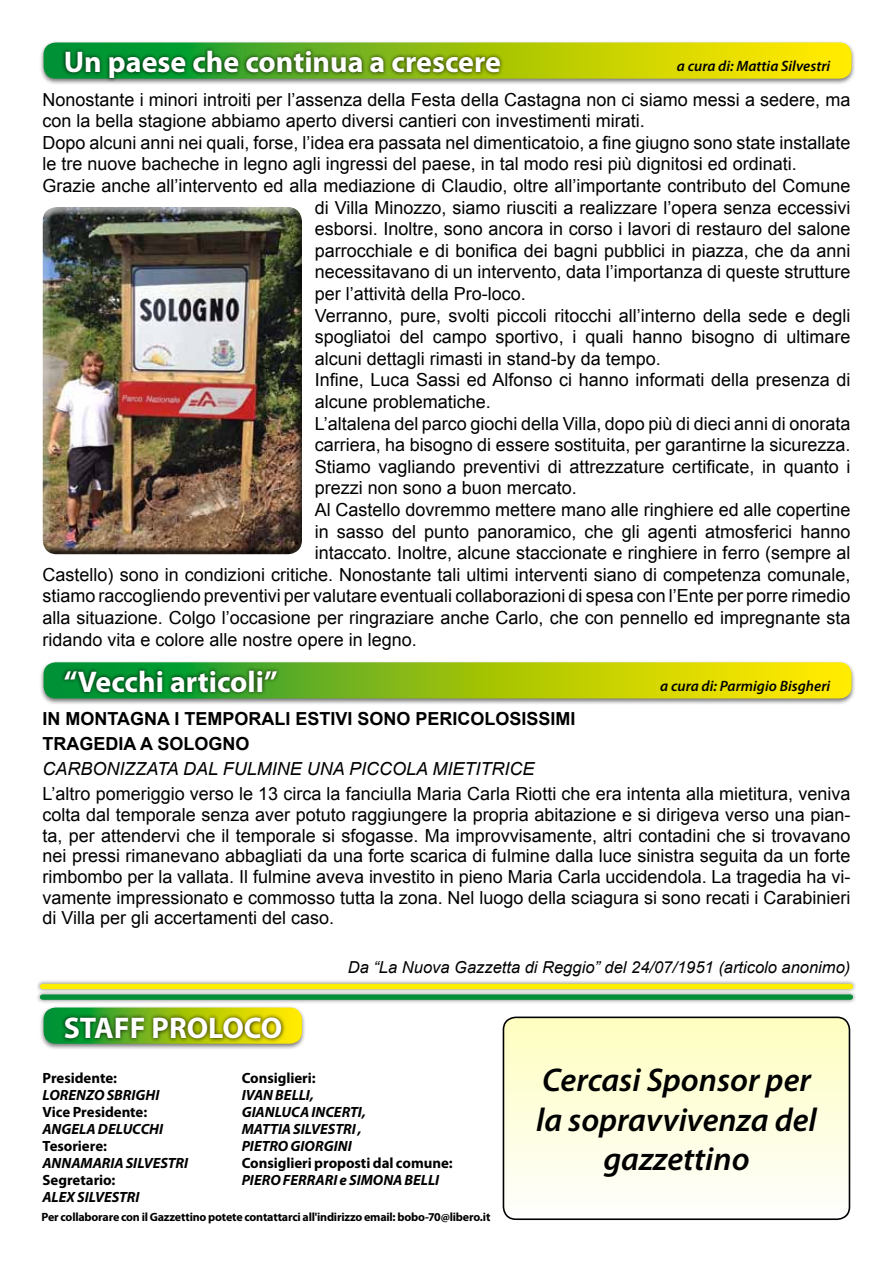
<style>
.page{position:relative;width:893px;height:1263px;background:#fff}
.page>*{position:absolute;margin:0;border:0;box-sizing:border-box;transform-origin:0 0}
.t1{font:italic 600 33px/39.6px "Myriad Pro";color:#000;text-align:center}
.t2{font:700 30px "Myriad Pro";color:#fff}
.t3{font:18px/20.7px "Arial";color:#000;text-align:justify}
.t4{font:700 18px/24.9px "Arial";color:#000}
.t5{font:italic 18px "Arial";color:#000}
.t6{font:italic 16.5px "Arial";color:#000}
.t7{font:italic 600 15px "Myriad Pro";color:#000}
.t8{font:italic 700 14.85px/17px "Myriad Pro";letter-spacing:-.005em;color:#000}
.t9{font:700 14.85px "Myriad Pro";letter-spacing:-.005em;color:#000}
.t10{font:700 12px "Myriad Pro";letter-spacing:-.02em;color:#000}
</style>
<div class="page">
<div style="left:39px;top:40px;width:817px;height:45px;background:#000;opacity:.55"></div>
<svg style="left:44px;top:43px;width:807px;height:36px;background:#c3d107"></svg>
<div style="left:39px;top:660px;width:817px;height:45px;background:#000;opacity:.55"></div>
<svg style="left:44px;top:662px;width:807px;height:36px;background:#aac80f"></svg>
<div style="left:61px;top:46px;width:443px;height:36px;background:#000;opacity:.85"></div>
<div style="left:60px;top:666px;width:221px;height:30px;background:#000;opacity:.85"></div>
<div style="left:39px;top:1005px;width:268px;height:45px;background:#000;opacity:.55"></div>
<svg style="left:44px;top:1007px;width:258px;height:37px;background:#8abe2a"></svg>
<div style="left:61px;top:1013px;width:225px;height:29px;background:#000;opacity:.85"></div>
<div style="left:503px;top:1017px;width:346px;height:202px;background:linear-gradient(to bottom,#fefebf,#fefefd);border-radius:12px"></div>
<div style="left:503px;top:1016px;width:347px;height:204px;border:2px solid #000;border-radius:12px"></div>
<div style="left:35px;top:979px;width:822px;height:15px;background:#000;opacity:.55"></div>
<div style="left:43px;top:984px;width:807px;height:5px;background:#ffed00"></div>
<div style="left:35px;top:990px;width:822px;height:14px;background:#000;opacity:.55"></div>
<div style="left:43px;top:994px;width:807px;height:6px;background:#009037"></div>
<div style="left:42px;top:209px;width:261px;height:346px;background:#000;opacity:.75"></div>
<h2 class="t2" style="left:64px;top:42px;width:439px">Un paese che continua a crescere</h2>
<p class="t7" style="left:677px;top:56px;width:155px">a cura di: Mattia Silvestri</p>
<p class="t3" style="left:43px;top:89px;width:809px">Nonostante i minori introiti per l’assenza della Festa della Castagna non ci siamo messi a sedere, ma</p>
<p class="t3" style="left:43px;top:111px;width:604px">con la bella stagione abbiamo aperto diversi cantieri con investimenti mirati.</p>
<p class="t3" style="left:43px;top:132px;width:809px">Dopo alcuni anni nei quali, forse, l’idea era passata nel dimenticatoio, a fine giugno sono state installate</p>
<p class="t3" style="left:43px;top:154px;width:756px">le tre nuove bacheche in legno agli ingressi del paese, in tal modo resi più dignitosi ed ordinati.</p>
<p class="t3" style="left:43px;top:176px;width:809px">Grazie anche all’intervento ed alla mediazione di Claudio, oltre all’importante contributo del Comune</p>
<p class="t3" style="left:315px;top:197px;width:537px">di Villa Minozzo, siamo riusciti a realizzare l’opera senza eccessivi</p>
<p class="t3" style="left:315px;top:219px;width:537px">esborsi. Inoltre, sono ancora in corso i lavori di restauro del salone</p>
<p class="t3" style="left:315px;top:240px;width:537px">parrocchiale e di bonifica dei bagni pubblici in piazza, che da anni</p>
<p class="t3" style="left:315px;top:262px;width:537px">necessitavano di un intervento, data l’importanza di queste strutture</p>
<p class="t3" style="left:315px;top:284px;width:213px">per l’attività della Pro-loco.</p>
<p class="t3" style="left:315px;top:305px;width:537px">Verranno, pure, svolti piccoli ritocchi all’interno della sede e degli</p>
<p class="t3" style="left:315px;top:327px;width:537px">spogliatoi del campo sportivo, i quali hanno bisogno di ultimare</p>
<p class="t3" style="left:315px;top:348px;width:348px">alcuni dettagli rimasti in stand-by da tempo.</p>
<p class="t3" style="left:315px;top:370px;width:537px">Infine, Luca Sassi ed Alfonso ci hanno informati della presenza di</p>
<p class="t3" style="left:315px;top:392px;width:178px">alcune problematiche.</p>
<p class="t3" style="left:315px;top:413px;width:537px">L’altalena del parco giochi della Villa, dopo più di dieci anni di onorata</p>
<p class="t3" style="left:315px;top:435px;width:537px">carriera, ha bisogno di essere sostituita, per garantirne la sicurezza.</p>
<p class="t3" style="left:315px;top:456px;width:537px">Stiamo vagliando preventivi di attrezzature certificate, in quanto i</p>
<p class="t3" style="left:315px;top:478px;width:264px">prezzi non sono a buon mercato.</p>
<p class="t3" style="left:315px;top:500px;width:537px">Al Castello dovremmo mettere mano alle ringhiere ed alle copertine</p>
<p class="t3" style="left:315px;top:521px;width:537px">in sasso del punto panoramico, che gli agenti atmosferici hanno</p>
<p class="t3" style="left:315px;top:543px;width:537px">intaccato. Inoltre, alcune staccionate e ringhiere in ferro (sempre al</p>
<p class="t3" style="left:43px;top:564px;width:809px">Castello) sono in condizioni critiche. Nonostante tali ultimi interventi siano di competenza comunale,</p>
<p class="t3" style="left:43px;top:586px;width:809px">stiamo raccogliendo preventivi per valutare eventuali collaborazioni di spesa con l’Ente per porre rimedio</p>
<p class="t3" style="left:43px;top:608px;width:809px">alla situazione. Colgo l’occasione per ringraziare anche Carlo, che con pennello ed impregnante sta</p>
<p class="t3" style="left:43px;top:629px;width:376px">ridando vita e colore alle nostre opere in legno.</p>
<h2 class="t2" style="left:64px;top:662px;width:216px">“Vecchi articoli”</h2>
<p class="t7" style="left:660px;top:676px;width:171px">a cura di: Parmigio Bisgheri</p>
<p class="t4" style="left:43px;top:707px;width:535px">IN MONTAGNA I TEMPORALI ESTIVI SONO PERICOLOSISSIMI<br>TRAGEDIA A SOLOGNO</p>
<p class="t5" style="left:43px;top:757px;width:494px">CARBONIZZATA DAL FULMINE UNA PICCOLA MIETITRICE</p>
<p class="t3" style="left:43px;top:784px;width:809px">L’altro pomeriggio verso le 13 circa la fanciulla Maria Carla Riotti che era intenta alla mietitura, veniva colta dal temporale senza aver potuto raggiungere la propria abitazione e si dirigeva verso una pian&shy;ta, per attendervi che il temporale si sfogasse. Ma improvvisamente, altri contadini che si trovavano nei pressi rimanevano abbagliati da una forte scarica di fulmine dalla luce sinistra seguita da un forte rimbombo per la vallata. Il fulmine aveva investito in pieno Maria Carla uccidendola. La tragedia ha vi&shy;vamente impressionato e commosso tutta la zona. Nel luogo della sciagura si sono recati i Carabinieri di Villa per gli accertamenti del caso.</p>
<p class="t6" style="left:348px;top:956px;width:504px">Da “La Nuova Gazzetta di Reggio” del 24/07/1951 (articolo anonimo)</p>
<h2 class="t2" style="left:64px;top:1008px;width:220px">STAFF PROLOCO</h2>
<p class="t9" style="left:43px;top:1068px;width:76px">Presidente:</p>
<p class="t8" style="left:43px;top:1086px;width:119px">LORENZO SBRIGHI</p>
<p class="t9" style="left:43px;top:1102px;width:106px">Vice Presidente:</p>
<p class="t8" style="left:43px;top:1120px;width:122px">ANGELA DELUCCHI</p>
<p class="t9" style="left:43px;top:1136px;width:66px">Tesoriere:</p>
<p class="t8" style="left:43px;top:1154px;width:147px">ANNAMARIA SILVESTRI</p>
<p class="t9" style="left:43px;top:1170px;width:74px">Segretario:</p>
<p class="t8" style="left:43px;top:1188px;width:99px">ALEX SILVESTRI</p>
<p class="t9" style="left:242px;top:1068px;width:75px">Consiglieri:</p>
<p class="t8" style="left:242px;top:1086px;width:126px">IVAN BELLI,<br>GIANLUCA INCERTI,<br>MATTIA SILVESTRI ,<br>PIETRO GIORGINI</p>
<p class="t9" style="left:242px;top:1153px;width:212px">Consiglieri proposti dal comune:</p>
<p class="t8" style="left:242px;top:1171px;width:199px">PIERO FERRARI e SIMONA BELLI</p>
<p class="t10" style="left:41px;top:1209px;width:450px">Per collaborare con il Gazzettino potete contattarci all'indirizzo email: bobo-70@libero.it</p>
<h1 class="t1" style="left:536px;top:1059px;width:282px">Cercasi Sponsor per la sopravvivenza del gazzettino</h1>
</div>
